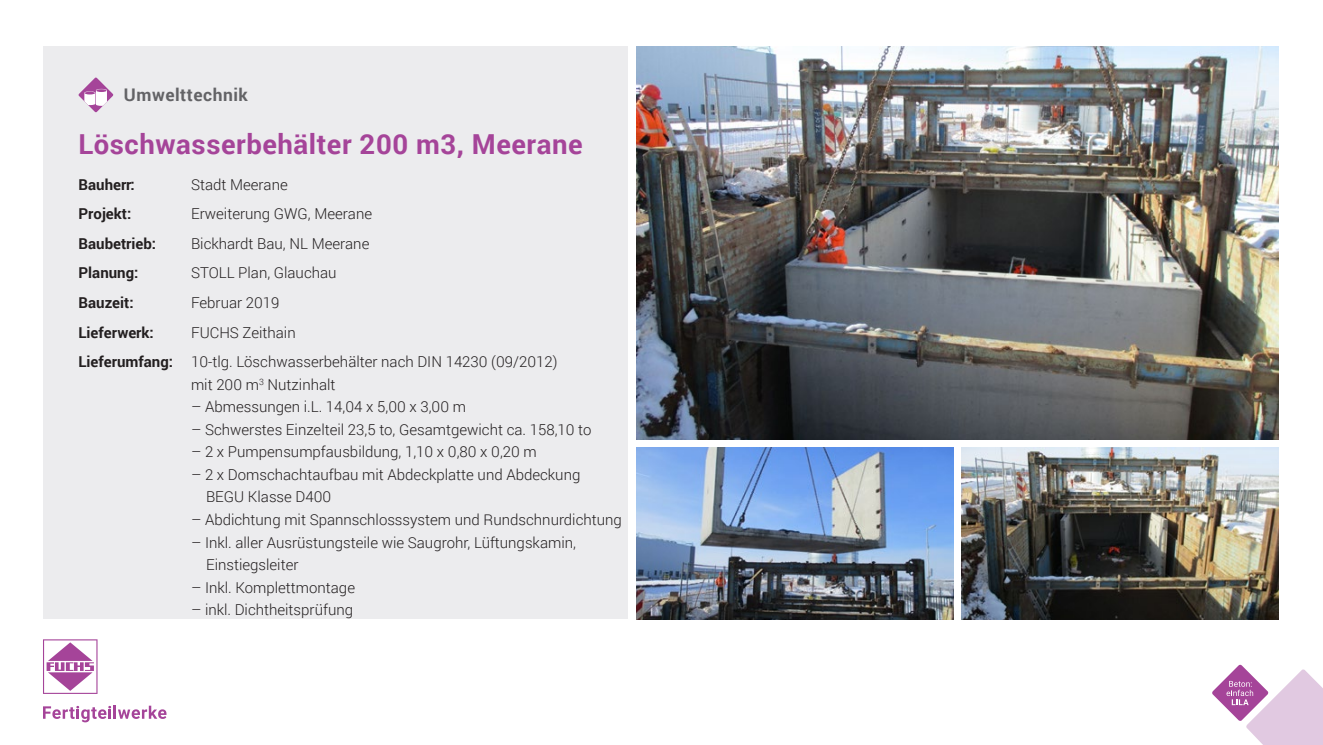
<style>
.page{position:relative;width:1323px;height:745px;background:#fff}
.page>*{position:absolute;margin:0;border:0;box-sizing:border-box;transform-origin:0 0}
.Überschrift_2_links{font:700 27.5px "Roboto";letter-spacing:.02em;color:#a54499}
.Rubrik_seitlich{font:700 17.38px "Roboto";letter-spacing:.03em;color:#636366}
.t1{font:300 15px/22.5px "Roboto";color:#231f20}
.t2{font:700 15px "Roboto";color:#231f20}
</style>
<div class="page">
<svg style="left:43px;top:705px;width:123px;height:17px"></svg>
<svg style="left:43px;top:639px;width:55px;height:54px"></svg>
<svg style="left:1212px;top:664px;width:111px;height:80px"></svg>
<div style="left:43px;top:46px;width:585px;height:572px;background:#ececee"></div>
<img style="left:636px;top:46px;width:643px;height:393px">
<img style="left:961px;top:447px;width:318px;height:171px">
<img style="left:636px;top:447px;width:317px;height:171px">
<svg style="left:78px;top:77px;width:36px;height:36px"></svg>
<p class="Rubrik_seitlich" style="left:124px;top:82px;width:125px">Umwelttechnik</p>
<p class="Überschrift_2_links" style="left:78px;top:125px;width:506px">Löschwasserbehälter 200 m3, Meerane</p>
<p class="t2" style="left:79px;top:173px;width:58px">Bauherr:</p>
<p class="t2" style="left:79px;top:203px;width:54px">Projekt:</p>
<p class="t2" style="left:79px;top:233px;width:79px">Baubetrieb:</p>
<p class="t2" style="left:79px;top:262px;width:61px">Planung:</p>
<p class="t2" style="left:79px;top:292px;width:57px">Bauzeit:</p>
<p class="t2" style="left:79px;top:321px;width:77px">Lieferwerk:</p>
<p class="t2" style="left:79px;top:351px;width:96px">Lieferumfang:</p>
<p class="t1" style="left:191px;top:172px;width:98px">Stadt Meerane</p>
<p class="t1" style="left:191px;top:202px;width:183px">Erweiterung GWG, Meerane</p>
<p class="t1" style="left:191px;top:231px;width:180px">Bickhardt Bau, NL Meerane</p>
<p class="t1" style="left:191px;top:261px;width:147px">STOLL Plan, Glauchau</p>
<p class="t1" style="left:191px;top:291px;width:90px">Februar 2019</p>
<p class="t1" style="left:191px;top:320px;width:106px">FUCHS Zeithain</p>
<p class="t1" style="left:191px;top:350px;width:368px">10-tlg. Löschwasserbehälter nach DIN 14230 (09/2012) mit 200 m<sup>3</sup> Nutzinhalt</p>
<p class="t1" style="left:191px;top:395px;width:276px">– Abmessungen i.L. 14,04 x 5,00 x 3,00 m</p>
<p class="t1" style="left:191px;top:417px;width:402px">– Schwerstes Einzelteil 23,5 to, Gesamtgewicht ca. 158,10 to</p>
<p class="t1" style="left:191px;top:440px;width:347px">– 2 x Pumpensumpfausbildung, 1,10 x 0,80 x 0,20 m</p>
<p class="t1" style="left:206px;top:462px;width:376px;text-indent:-15px">– 2 x Domschachtaufbau mit Abdeckplatte und Abdeckung<br>BEGU Klasse D400</p>
<p class="t1" style="left:191px;top:507px;width:432px">– Abdichtung mit Spannschlosssystem und Rundschnurdichtung</p>
<p class="t1" style="left:206px;top:530px;width:371px;text-indent:-15px">– Inkl. aller Ausrüstungsteile wie Saugrohr, Lüftungskamin,<br>Einstiegsleiter</p>
<p class="t1" style="left:191px;top:575px;width:166px">– Inkl. Komplettmontage</p>
<p class="t1" style="left:191px;top:597px;width:164px">– inkl. Dichtheitsprüfung</p>
</div>
